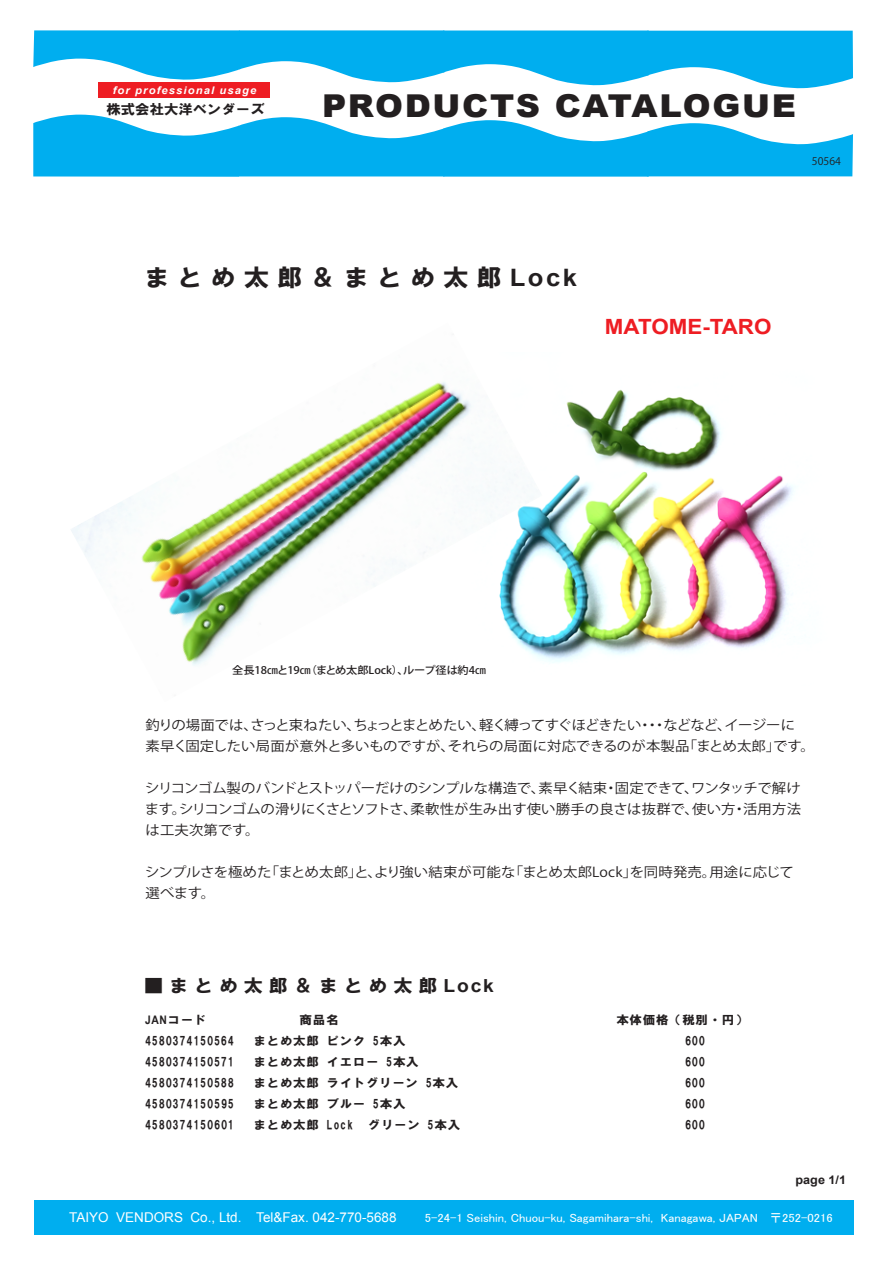
<style>
.page{position:relative;width:893px;height:1263px;background:#fff}
.page>*{position:absolute;margin:0;border:0;box-sizing:border-box;transform-origin:0 0}
.t1{font:900 31.5px "Arial";letter-spacing:.05em;color:#231f20;scale:1.07 1}
.t2{font:24px "HG Soei Kakugothic UB";letter-spacing:.3em;color:#231f20;scale:1.07 1}
.t3{font:700 21px "Arial";color:#ee1d23;scale:1.07 1}
.t4{font:18px "HG Soei Kakugothic UB";letter-spacing:.3em;color:#231f20;scale:1.07 1}
.t5{font:13.5px/21px "Koz Go Pro";color:#231f20;text-align:justify;scale:1.07 1}
.t6{font:13.5px/21px "Koz Go Pro";letter-spacing:-.02em;color:#231f20;scale:1.07 1}
.t7{font:13.5px "Arial";color:#fff}
.t8{font:13.5px "HGS Soei Kakugothic UB";color:#231f20;scale:1.07 1}
.t9{font:11.85px "HG Soei Kakugothic UB";letter-spacing:.05em;color:#231f20;scale:1.07 1}
.t10{font:11.85px "MS P Gothic";color:#fff;scale:1.07 1}
.t11{font:700 11.85px "Arial";color:#231f20;scale:1.07 1}
.t12{font:700 11.85px "Arial Narrow";color:#231f20;scale:1.07 1}
.t13{font:500 10.5px "Koz Go Pro";color:#231f20;scale:1.07 1}
.t14{font:italic 700 10.5px "Arial";letter-spacing:.1em;color:#fff;scale:1.07 1}
.t15{font:10.5px "Koz Go Pro";color:#231f20}
.s1{font-family:"Arial";font-weight:700}
.s2{font-family:"HG Soei Kakugothic UB";font-weight:400}
</style>
<div class="page">
<img style="left:542px;top:389px;width:252px;height:274px">
<img style="left:71px;top:382px;width:471px;height:284px">
<svg style="left:33px;top:30px;width:820px;height:59px"></svg>
<svg style="left:33px;top:114px;width:820px;height:63px"></svg>
<div style="left:99px;top:82px;width:171px;height:16px;background:#ee1d23"></div>
<div style="left:34px;top:1200px;width:820px;height:35px;background:#00aeef"></div>
<p class="t14" style="left:113px;top:84px;width:136px">for professional usage</p>
<p class="t8" style="left:106px;top:102px;width:149px">株式会社大洋ベンダーズ</p>
<h1 class="t1" style="left:322px;top:82px;width:445px">PRODUCTS CATALOGUE</h1>
<p class="t15" style="left:812px;top:154px;width:30px">50564</p>
<h2 class="t2" style="left:144px;top:266px;width:406px">まとめ太郎＆まとめ太郎<span class="s1">Lock</span></h2>
<h3 class="t3" style="left:605px;top:313px;width:157px">MATOME-TARO</h3>
<p class="t13" style="left:232px;top:664px;width:239px">全長18㎝と19㎝（まとめ太郎Lock）、ループ径は約4㎝</p>
<p class="t6" style="left:146px;top:715px;width:627px">釣りの場面では、さっと束ねたい、ちょっとまとめたい、軽く縛ってすぐほどきたい・・・などなど、イージーに<br>素早く固定したい局面が意外と多いものですが、それらの局面に対応できるのが本製品「まとめ太郎」です。</p>
<p class="t5" style="left:145px;top:778px;width:615px">シリコンゴム製のバンドとストッパーだけのシンプルな構造で、素早く結束・固定できて、ワンタッチで解けます。シリコンゴムの滑りにくさとソフトさ、柔軟性が生み出す使い勝手の良さは抜群で、使い方・活用方法は工夫次第です。</p>
<p class="t5" style="left:145px;top:862px;width:608px">シンプルさを極めた「まとめ太郎」と、より強い結束が可能な「まとめ太郎Lock」を同時発売。用途に応じて選べます。</p>
<h3 class="t4" style="left:144px;top:977px;width:328px">■まとめ太郎＆まとめ太郎<span class="s1">Lock</span></h3>
<p class="t12" style="left:145px;top:1011px;width:59px">JAN<span class="s2">コード</span></p>
<p class="t9" style="left:286px;top:1014px;width:50px">　商品名</p>
<p class="t9" style="left:616px;top:1014px;width:124px">本体価格（税別・円）</p>
<p class="t9" style="left:145px;top:1035px;width:85px">4580374150564</p>
<p class="t9" style="left:254px;top:1035px;width:144px">まとめ太郎 ピンク 5本入</p>
<p class="t9" style="left:685px;top:1035px;width:20px">600</p>
<p class="t9" style="left:145px;top:1056px;width:85px">4580374150571</p>
<p class="t9" style="left:254px;top:1056px;width:156px">まとめ太郎 イエロー 5本入</p>
<p class="t9" style="left:685px;top:1056px;width:20px">600</p>
<p class="t9" style="left:145px;top:1077px;width:85px">4580374150588</p>
<p class="t9" style="left:254px;top:1077px;width:193px">まとめ太郎 ライトグリーン 5本入</p>
<p class="t9" style="left:685px;top:1077px;width:20px">600</p>
<p class="t9" style="left:145px;top:1098px;width:85px">4580374150595</p>
<p class="t9" style="left:254px;top:1098px;width:144px">まとめ太郎 ブルー 5本入</p>
<p class="t9" style="left:685px;top:1098px;width:20px">600</p>
<p class="t9" style="left:145px;top:1119px;width:85px">4580374150601</p>
<p class="t9" style="left:254px;top:1119px;width:195px">まとめ太郎 Lock グリーン 5本入</p>
<p class="t9" style="left:685px;top:1119px;width:20px">600</p>
<p class="t11" style="left:796px;top:1171px;width:49px">page 1/1</p>
<p class="t7" style="left:69px;top:1208px;width:329px">TAIYO VENDORS Co., Ltd. Tel&amp;Fax. 042-770-5688</p>
<p class="t10" style="left:425px;top:1211px;width:383px">5-24-1 Seishin, Chuou-ku, Sagamihara-shi, Kanagawa, JAPAN 〒252-0216</p>
</div>
